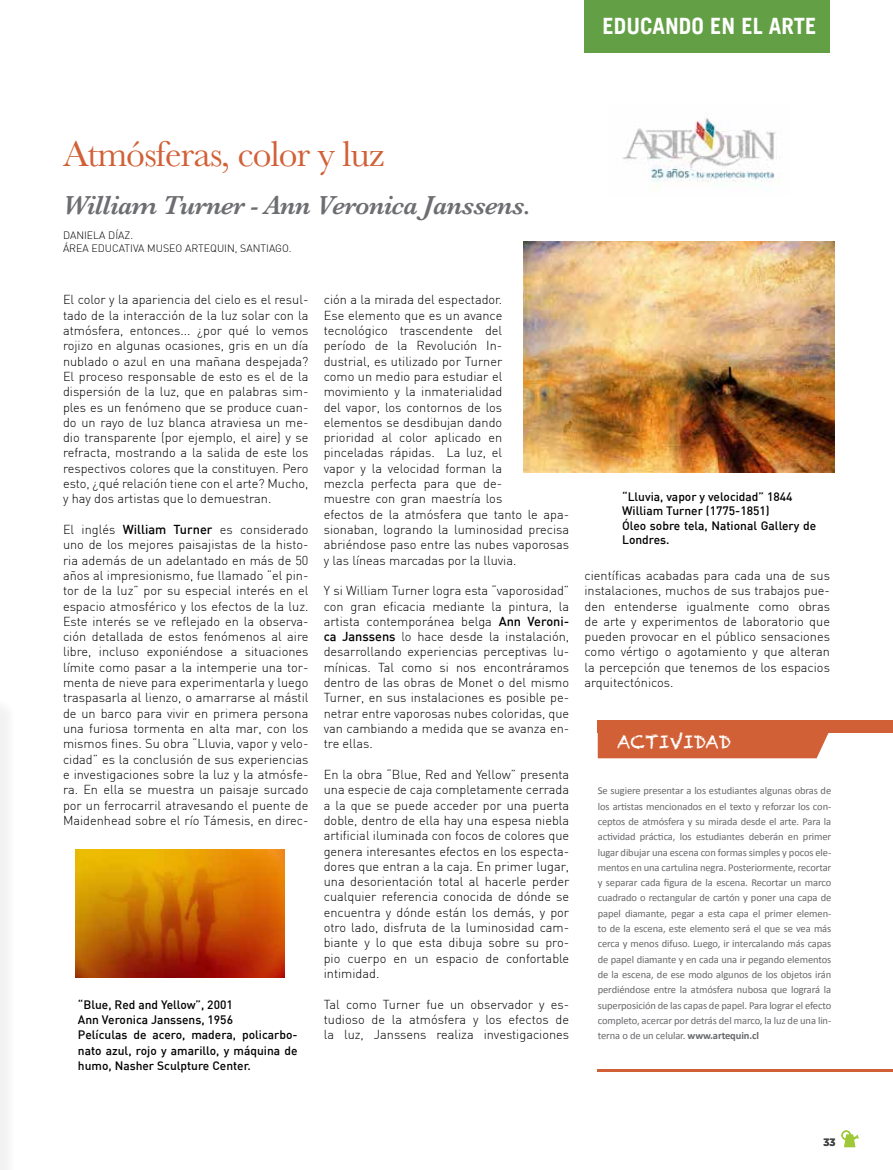
<style>
.page{position:relative;width:893px;height:1170px;background:#fff}
.page>*{position:absolute;margin:0;border:0;box-sizing:border-box;transform-origin:0 0}
.t1{font:37.5px "Baskerville";letter-spacing:-.025em;color:#d26036}
.t2{font:italic 600 27px "Baskerville";letter-spacing:-.025em;color:#6d6e71}
.t3{font:700 22.5px "Trade Gothic LT";color:#fff}
.t4{font:18px "Chalkduster";color:#fff}
.t5{font:300 12.75px/15.3px "DIN";color:#000;text-align:justify}
.t6{font:500 12px/15.3px "DIN";color:#000}
.t7{font:10.5px/15.3px "Calibri";letter-spacing:-.01em;color:#67686b;text-align:justify}
.t8{font:300 10.5px/12.6px "DIN";color:#000}
.t9{font:700 10.5px "Gotham HTF";color:#454649}
.s1{font-weight:500}
.s2{font-weight:700}
</style>
<div class="page">
<div style="left:584px;top:0;width:246px;height:53px;background:#639f45"></div>
<svg style="left:841px;top:1130px;width:18px;height:16px"></svg>
<div style="left:598px;top:720px;width:295px;height:13px;background:#d26036"></div>
<hr style="left:598px;top:1069px;width:295px;height:2px;background:#d26036">
<div style="left:598px;top:733px;width:231px;height:25px;background:#d26036"></div>
<img style="left:622px;top:118px;width:157px;height:72px">
<img style="left:76px;top:849px;width:208px;height:128px">
<img style="left:524px;top:241px;width:310px;height:231px">
<div style="left:0;top:664px;width:18px;height:505px;background:#f8f8f8"></div>
<h3 class="t3" style="left:603px;top:13px;width:215px">EDUCANDO EN EL ARTE</h3>
<h1 class="t1" style="left:63px;top:130px;width:324px">Atmósferas, color y luz</h1>
<h2 class="t2" style="left:63px;top:187px;width:470px">William Turner - Ann Veronica Janssens.</h2>
<p class="t8" style="left:63px;top:229px;width:230px">DANIELA DÍAZ.<br>ÁREA EDUCATIVA MUSEO ARTEQUIN, SANTIAGO.</p>
<p class="t5" style="left:63px;top:292px;width:247px">El color y la apariencia del cielo es el resul&shy;tado de la interacción de la luz solar con la atmósfera, entonces... ¿por qué lo vemos rojizo en algunas ocasiones, gris en un día nublado o azul en una mañana despejada?<br>El proceso responsable de esto es el de la dispersión de la luz, que en palabras sim&shy;ples es un fenómeno que se produce cuan&shy;do un rayo de luz blanca atraviesa un me&shy;dio transparente (por ejemplo, el aire) y se refracta, mostrando a la salida de este los respectivos colores que la constituyen. Pero esto, ¿qué relación tiene con el arte? Mucho, y hay dos artistas que lo demuestran.</p>
<p class="t5" style="left:63px;top:521px;width:247px">El inglés <span class="s1">William Turner</span> es considerado uno de los mejores paisajistas de la histo&shy;ria además de un adelantado en más de 50 años al impresionismo, fue llamado “el pin&shy;tor de la luz” por su especial interés en el espacio atmosférico y los efectos de la luz.<br>Este interés se ve reflejado en la observa&shy;ción detallada de estos fenómenos al aire libre, incluso exponiéndose a situaciones límite como pasar a la intemperie una tor&shy;menta de nieve para experimentarla y luego traspasarla al lienzo, o amarrarse al mástil de un barco para vivir en primera persona una furiosa tormenta en alta mar, con los mismos fines. Su obra “Lluvia, vapor y velo&shy;cidad” es la conclusión de sus experiencias e investigaciones sobre la luz y la atmósfe&shy;ra. En ella se muestra un paisaje surcado por un ferrocarril atravesando el puente de Maidenhead sobre el río Támesis, en direc-</p>
<p class="t6" style="left:78px;top:996px;width:221px">“Blue, Red and Yellow”, 2001<br>Ann Veronica Janssens, 1956<br>Películas de acero, madera, policarbo&shy;nato azul, rojo y amarillo, y máquina de humo, Nasher Sculpture Center.</p>
<p class="t5" style="left:324px;top:292px;width:247px;text-align:left">ción a la mirada del espectador.<br>Ese elemento que es un avance tecnológico trascendente del<br>período de la Revolución In-<br>dustrial, es utilizado por Turner<br>como un medio para estudiar el movimiento y la inmaterialidad<br>del vapor, los contornos de los<br>elementos se desdibujan dando<br>prioridad al color aplicado en<br>pinceladas rápidas. La luz, el<br>vapor y la velocidad forman la<br>mezcla perfecta para que de-<br>muestre con gran maestría los<br>efectos de la atmósfera que tanto le apa&shy;sionaban, logrando la luminosidad precisa abriéndose paso entre las nubes vaporosas y las líneas marcadas por la lluvia.</p>
<p class="t5" style="left:324px;top:583px;width:247px">Y si William Turner logra esta “vaporosidad” con gran eficacia mediante la pintura, la artista contemporánea belga <span class="s1">Ann Veroni&shy;ca Janssens</span> lo hace desde la instalación, desarrollando experiencias perceptivas lu&shy;mínicas. Tal como si nos encontráramos dentro de las obras de Monet o del mismo Turner, en sus instalaciones es posible pe&shy;netrar entre vaporosas nubes coloridas, que van cambiando a medida que se avanza en&shy;tre ellas.</p>
<p class="t5" style="left:324px;top:766px;width:247px">En la obra “Blue, Red and Yellow” presenta una especie de caja completamente cerrada a la que se puede acceder por una puerta doble, dentro de ella hay una espesa niebla artificial iluminada con focos de colores que genera interesantes efectos en los especta&shy;dores que entran a la caja. En primer lugar, una desorientación total al hacerle perder cualquier referencia conocida de dónde se encuentra y dónde están los demás, y por otro lado, disfruta de la luminosidad cam&shy;biante y lo que esta dibuja sobre su pro&shy;pio cuerpo en un espacio de confortable intimidad.</p>
<p class="t5" style="left:324px;top:996px;width:247px">Tal como Turner fue un observador y es&shy;tudioso de la atmósfera y los efectos de la luz, Janssens realiza investigaciones</p>
<p class="t6" style="left:622px;top:489px;width:196px;line-height:14.4px">“Lluvia, vapor y velocidad” 1844<br>William Turner (1775-1851)<br>Óleo sobre tela, National Gallery de<br>Londres.</p>
<p class="t5" style="left:584px;top:567px;width:247px">científicas acabadas para cada una de sus instalaciones, muchos de sus trabajos pue&shy;den entenderse igualmente como obras de arte y experimentos de laboratorio que pueden provocar en el público sensaciones como vértigo o agotamiento y que alteran la percepción que tenemos de los espacios arquitectónicos.</p>
<h3 class="t4" style="left:617px;top:731px;width:116px">ACTIVIDAD</h3>
<p class="t7" style="left:598px;top:783px;width:235px">Se sugiere presentar a los estudiantes algunas obras de los artistas mencionados en el texto y reforzar los con&shy;ceptos de atmósfera y su mirada desde el arte. Para la actividad práctica, los estudiantes deberán en primer lugar dibujar una escena con formas simples y pocos ele&shy;mentos en una cartulina negra. Posteriormente, recortar y separar cada figura de la escena. Recortar un marco cuadrado o rectangular de cartón y poner una capa de papel diamante, pegar a esta capa el primer elemen&shy;to de la escena, este elemento será el que se vea más cerca y menos difuso. Luego, ir intercalando más capas de papel diamante y en cada una ir pegando elementos de la escena, de ese modo algunos de los objetos irán perdiéndose entre la atmósfera nubosa que logrará la superposición de las capas de papel. Para lograr el efecto completo, acercar por detrás del marco, la luz de una lin&shy;terna o de un celular. <span class="s2">www.artequin.cl</span></p>
<p class="t9" style="left:823px;top:1135px;width:14px">33</p>
</div>
